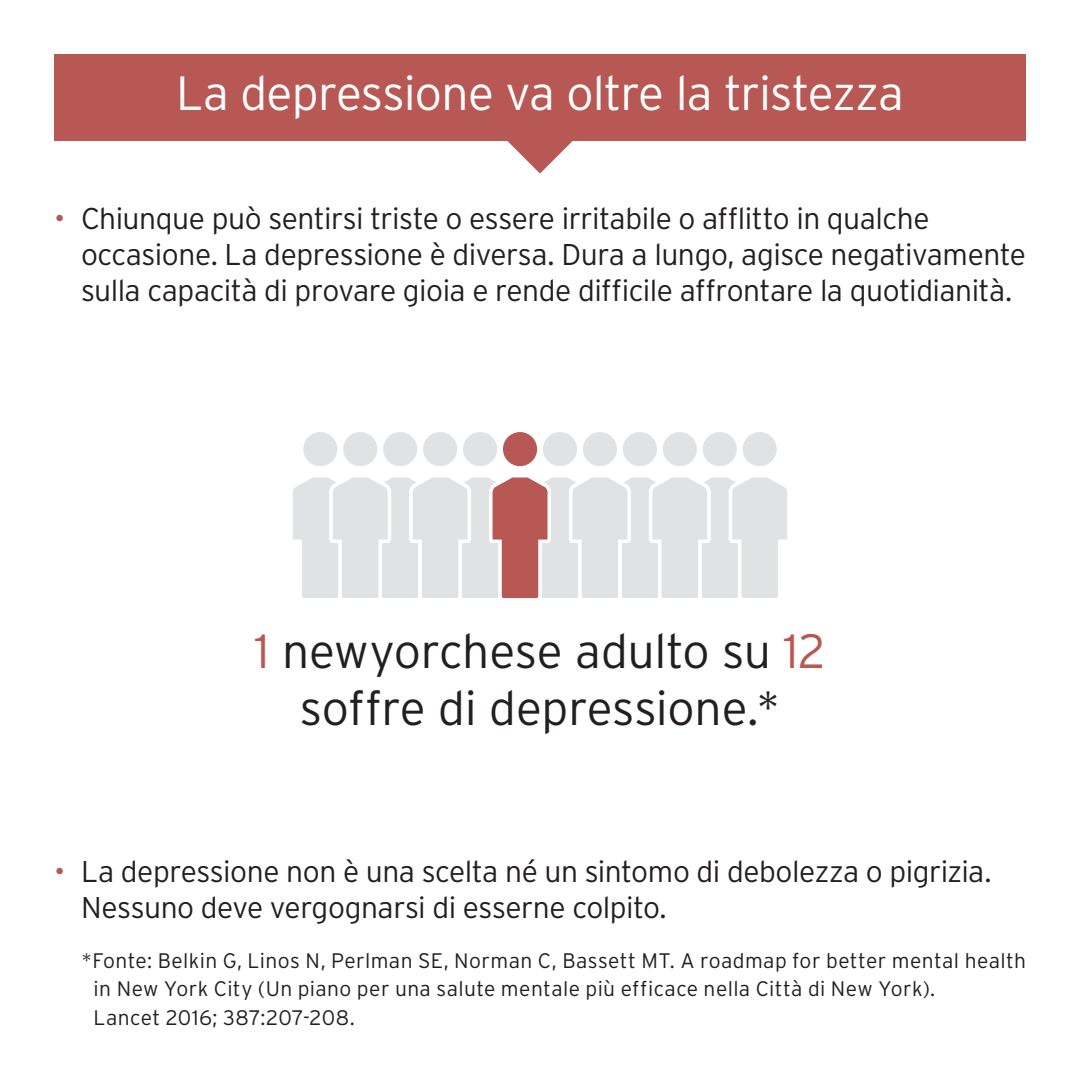
<style>
.page{position:relative;width:1080px;height:1080px;background:#fff}
.page>*{position:absolute;margin:0;border:0;box-sizing:border-box;transform-origin:0 0}
.Sub_2{font:300 48px/57.6px "Interstate";letter-spacing:-.01em;color:#231f20;text-align:center}
.hed{font:300 48px "Interstate";letter-spacing:-.02em;color:#fff}
.t1{font:300 30px/36px "Interstate";letter-spacing:-.015em;color:#231f20}
.Desscription{font:300 21px/28.2px "Interstate";letter-spacing:.02em;color:#231f20}
.s1{color:#b85854}
</style>
<div class="page">
<svg style="left:461px;top:140px;width:158px;height:34px"></svg>
<div style="left:54px;top:54px;width:972px;height:86px;background:#b85854"></div>
<svg style="left:543px;top:432px;width:34px;height:34px"></svg>
<svg style="left:663px;top:432px;width:34px;height:34px"></svg>
<svg style="left:623px;top:432px;width:34px;height:34px"></svg>
<svg style="left:703px;top:432px;width:34px;height:34px"></svg>
<svg style="left:383px;top:432px;width:34px;height:34px"></svg>
<svg style="left:343px;top:432px;width:34px;height:34px"></svg>
<svg style="left:463px;top:432px;width:34px;height:34px"></svg>
<svg style="left:303px;top:432px;width:34px;height:34px"></svg>
<svg style="left:423px;top:432px;width:34px;height:34px"></svg>
<svg style="left:503px;top:432px;width:34px;height:34px"></svg>
<svg style="left:583px;top:432px;width:34px;height:34px"></svg>
<svg style="left:743px;top:432px;width:34px;height:34px"></svg>
<svg style="left:293px;top:477px;width:494px;height:121px;background:#e1d9da"></svg>
<p class="hed" style="left:176px;top:66px;width:729px">La depressione va oltre la tristezza</p>
<p class="t1" style="left:81px;top:200px;width:947px;text-indent:-27px"><span class="s1">•</span> Chiunque può sentirsi triste o essere irritabile o afflitto in qualche occasione. La depressione è diversa. Dura a lungo, agisce negativamente sulla capacità di provare gioia e rende difficile affrontare la quotidianità.</p>
<p class="Sub_2" style="left:255px;top:622px;width:572px"><span class="s1">1</span> newyorchese adulto su <span class="s1">12 </span>soffre di depressione.*</p>
<p class="t1" style="left:81px;top:853px;width:912px;text-indent:-27px"><span class="s1">•</span> La depressione non è una scelta né un sintomo di debolezza o pigrizia.<br>Nessuno deve vergognarsi di esserne colpito.</p>
<p class="Desscription" style="left:94px;top:947px;width:934px;text-indent:-12px">*Fonte: Belkin G, Linos N, Perlman SE, Norman C, Bassett MT. A roadmap for better mental health in New York City (Un piano per una salute mentale più efficace nella Città di New York).<br>Lancet 2016; 387:207-208.</p>
</div>
